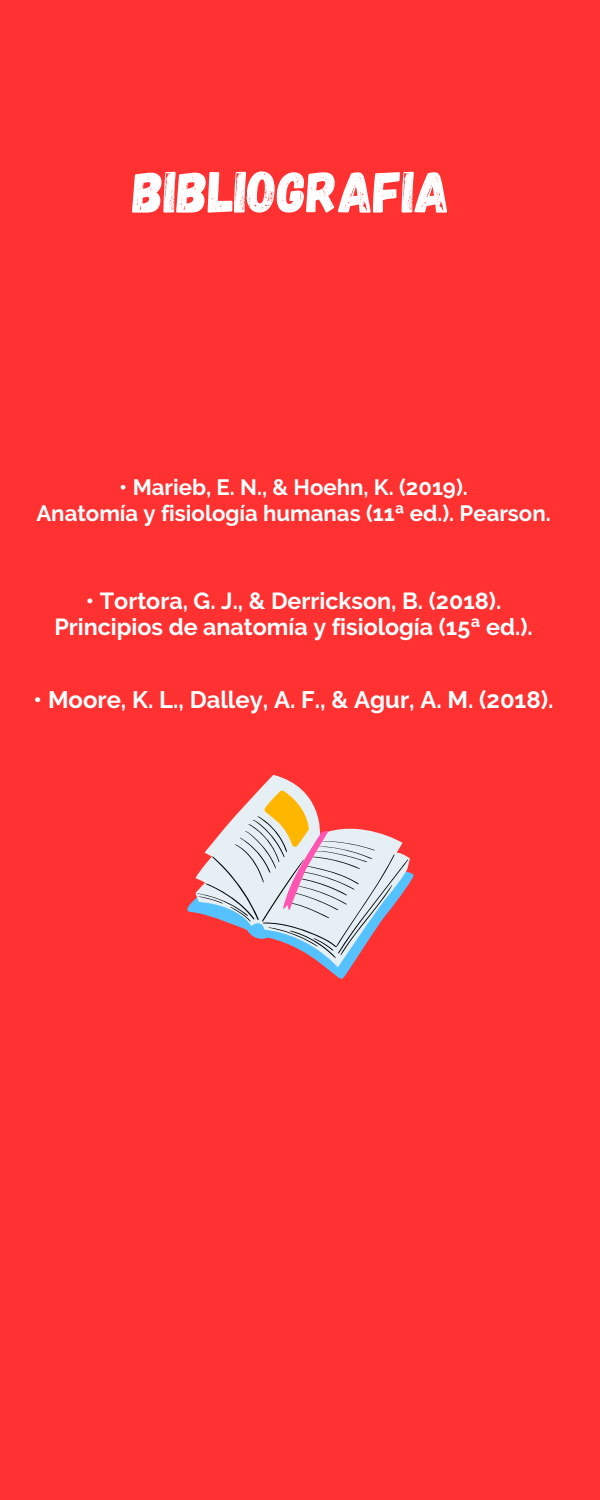
<style>
.page{position:relative;width:600px;height:1500px;background:#ff3131}
.page>*{position:absolute;margin:0;border:0;box-sizing:border-box;transform-origin:0 0}
.t1{font:58.2px "Gagalin";color:#fff}
.t2{font:700 23.8px "Raleway";color:#fff}
.t3{font:700 23.2px "Raleway";color:#fff}
.t4{font:700 22.2px "Raleway";color:#fff}
</style>
<div class="page">
<svg style="left:259px;top:775px;width:43px;height:15px"></svg>
<svg style="left:187px;top:790px;width:227px;height:189px"></svg>
<h1 class="t1" style="left:133px;top:154px;width:319px">BIBLIOGRAFIA</h1>
<p class="t4" style="left:119px;top:474px;width:350px">• Marieb, E. N., &amp; Hoehn, K. (2019).</p>
<p class="t4" style="left:36px;top:500px;width:516px">Anatomía y fisiología humanas (11ª ed.). Pearson.</p>
<p class="t3" style="left:86px;top:587px;width:417px">• Tortora, G. J., &amp; Derrickson, B. (2018).</p>
<p class="t3" style="left:54px;top:614px;width:480px">Principios de anatomía y fisiología (15ª ed.).</p>
<p class="t2" style="left:34px;top:685px;width:521px">• Moore, K. L., Dalley, A. F., &amp; Agur, A. M. (2018).</p>
</div>
